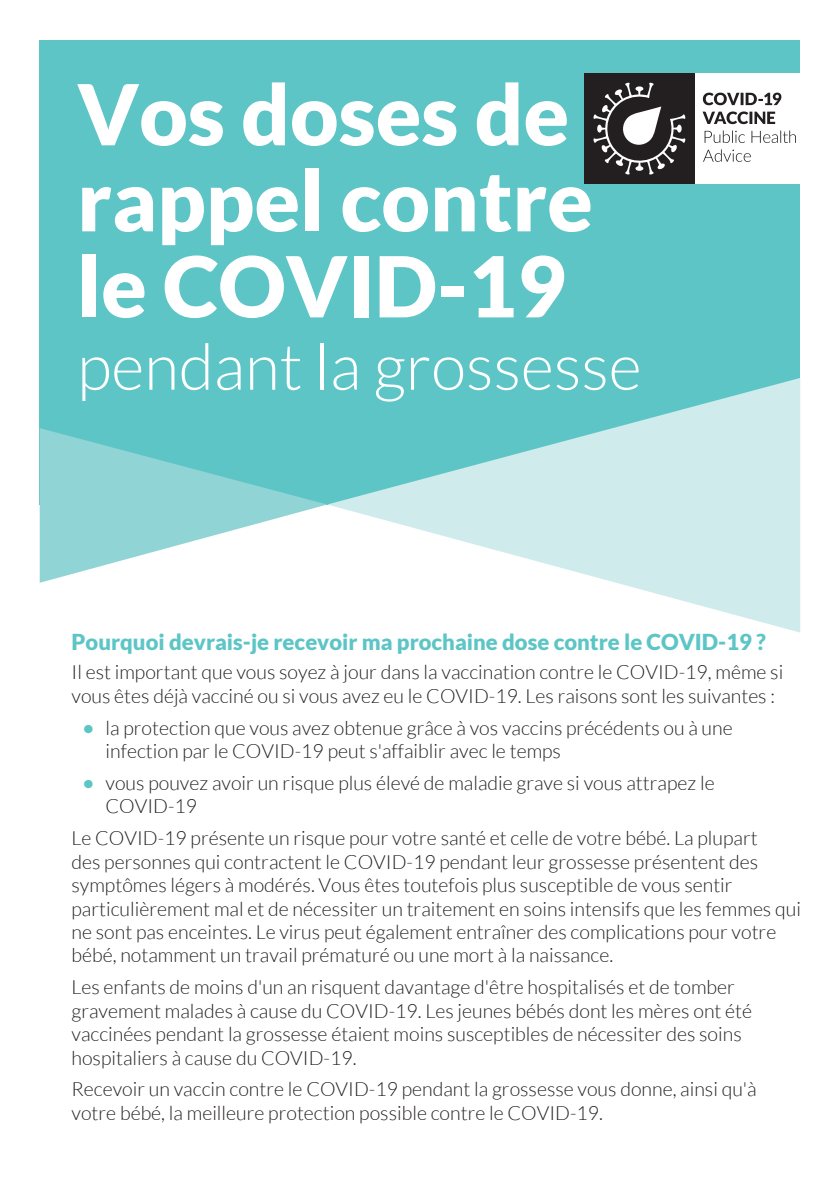
<style>
.page{position:relative;width:840px;height:1191px;background:#fff}
.page>*{position:absolute;margin:0;border:0;box-sizing:border-box;transform-origin:0 0}
.t1{font:900 84px/86px "Lato";color:#fff}
.t2{font:300 64px "Lato";color:#fff}
.Headline{font:900 22px "Lato";color:#5dc5c6}
.Body{font:300 19.6px/23.4px "Lato";color:#231f20}
.s1{font-weight:700;color:#5dc5c6}
</style>
<div class="page">
<div style="left:40px;top:0;width:759px;height:504px;background:#5dc5c6"></div>
<svg style="left:327px;top:378px;width:472px;height:254px;fill:#cfebec"></svg>
<svg style="left:40px;top:428px;width:287px;height:155px;fill:#91d4d5"></svg>
<div style="left:694px;top:73px;width:105px;height:111px;background:#fff"></div>
<svg style="left:702px;top:93px;width:93px;height:69px"></svg>
<div style="left:583px;top:73px;width:111px;height:111px;background:#231f20"></div>
<svg style="left:593px;top:83px;width:92px;height:91px"></svg>
<div style="left:0;top:0;width:839px;height:40px;background:#fff"></div>
<p class="t1" style="left:77px;top:70px;width:517px">Vos doses de rappel contre le COVID-19</p>
<p class="t2" style="left:77px;top:332px;width:565px">pendant la grossesse</p>
<p class="Headline" style="left:71px;top:629px;width:695px">Pourquoi devrais-je recevoir ma prochaine dose contre le COVID-19 ?</p>
<p class="Body" style="left:71px;top:661px;width:713px">Il est important que vous soyez à jour dans la vaccination contre le COVID-19, même si vous êtes déjà vacciné ou si vous avez eu le COVID-19. Les raisons sont les suivantes :</p>
<p class="Body" style="left:105px;top:716px;width:628px;text-indent:-23px"><span class="s1">•</span> la protection que vous avez obtenue grâce à vos vaccins précédents ou à une infection par le COVID-19 peut s'affaiblir avec le temps</p>
<p class="Body" style="left:105px;top:771px;width:610px;text-indent:-23px"><span class="s1">•</span> vous pouvez avoir un risque plus élevé de maladie grave si vous attrapez le<br>COVID-19</p>
<p class="Body" style="left:71px;top:826px;width:730px">Le COVID-19 présente un risque pour votre santé et celle de votre bébé. La plupart<br>des personnes qui contractent le COVID-19 pendant leur grossesse présentent des symptômes légers à modérés. Vous êtes toutefois plus susceptible de vous sentir particulièrement mal et de nécessiter un traitement en soins intensifs que les femmes qui ne sont pas enceintes. Le virus peut également entraîner des complications pour votre bébé, notamment un travail prématuré ou une mort à la naissance.</p>
<p class="Body" style="left:71px;top:975px;width:681px">Les enfants de moins d'un an risquent davantage d'être hospitalisés et de tomber gravement malades à cause du COVID-19. Les jeunes bébés dont les mères ont été vaccinées pendant la grossesse étaient moins susceptibles de nécessiter des soins hospitaliers à cause du COVID-19.</p>
<p class="Body" style="left:71px;top:1077px;width:686px">Recevoir un vaccin contre le COVID-19 pendant la grossesse vous donne, ainsi qu'à votre bébé, la meilleure protection possible contre le COVID-19.</p>
</div>
